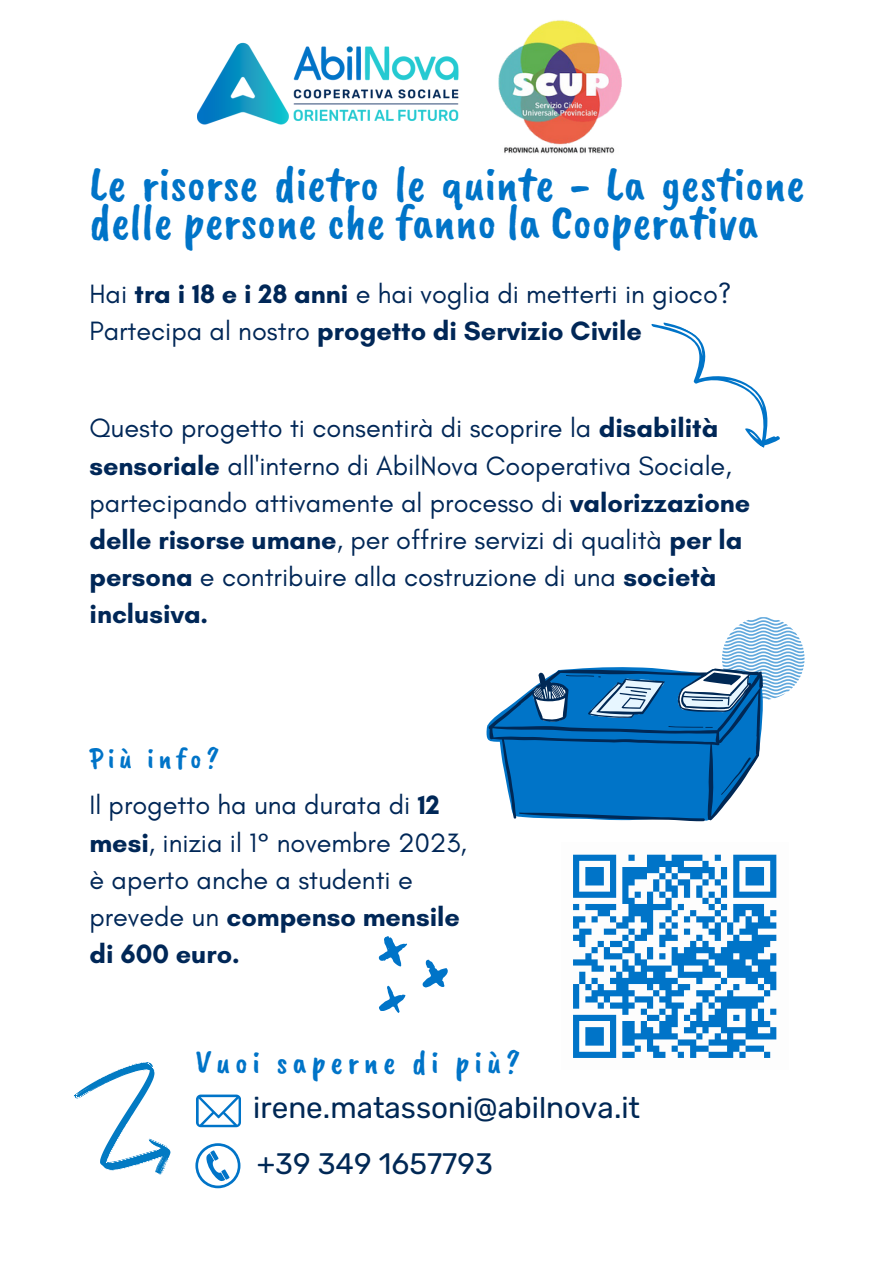
<style>
.page{position:relative;width:894px;height:1264px;background:#fff}
.page>*{position:absolute;margin:0;border:0;box-sizing:border-box;transform-origin:0 0}
.t1{font:49.5px/38.2px "Caveat Brush";color:#0074c8}
.t2{font:32.85px "Caveat Brush";letter-spacing:.145em;color:#0074c8}
.t3{font:30px "Caveat Brush";letter-spacing:.145em;color:#0074c8}
.t4{font:29.55px "Rubik";color:#002855}
.t5{font:27px/37.2px "Glacial Indifference";color:#002757}
.t6{font:700 27px "Glacial Indifference";color:#002757}
.s1{font-weight:700}
.s2{font-weight:400}
</style>
<div class="page">
<img style="left:197px;top:42px;width:262px;height:83px">
<svg style="left:651px;top:322px;width:129px;height:126px"></svg>
<svg style="left:74px;top:1062px;width:96px;height:112px"></svg>
<svg style="left:378px;top:936px;width:70px;height:77px"></svg>
<svg style="left:486px;top:617px;width:318px;height:204px"></svg>
<img style="left:498px;top:20px;width:124px;height:134px">
<svg style="left:195px;top:1143px;width:45px;height:45px"></svg>
<svg style="left:196px;top:1094px;width:45px;height:33px"></svg>
<svg style="left:573px;top:854px;width:204px;height:204px"></svg>
<p class="t1" style="left:89px;top:164px;width:716px">Le risorse dietro le quinte - La gestione delle persone che fanno la Cooperativa</p>
<p class="t5" style="left:89px;top:275px;width:643px">Hai <span class="s1">tra i 18 e i 28 anni</span> e hai voglia di metterti in gioco?</p>
<p class="t6" style="left:89px;top:314px;width:554px"><span class="s2">Partecipa al nostro</span> progetto di Servizio Civile</p>
<p class="t5" style="left:89px;top:409px;width:662px">Questo progetto ti consentirà di scoprire la <span class="s1">disabilità sensoriale</span> all'interno di AbilNova Cooperativa Sociale, partecipando attivamente al processo di <span class="s1">valorizzazione delle risorse umane</span>, per offrire servizi di qualità <span class="s1">per la persona</span> e contribuire alla costruzione di una <span class="s1">società inclusiva.</span></p>
<p class="t3" style="left:89px;top:739px;width:131px">Più info?</p>
<p class="t5" style="left:89px;top:786px;width:379px">Il progetto ha una durata di <span class="s1">12 mesi</span>, inizia il 1° novembre 2023, è aperto anche a studenti e prevede un <span class="s1">compenso mensile di 600 euro.</span></p>
<p class="t2" style="left:195px;top:1041px;width:326px">Vuoi saperne di più?</p>
<p class="t4" style="left:253px;top:1090px;width:388px">irene.matassoni@abilnova.it</p>
<p class="t4" style="left:257px;top:1146px;width:237px">+39 349 1657793</p>
</div>
